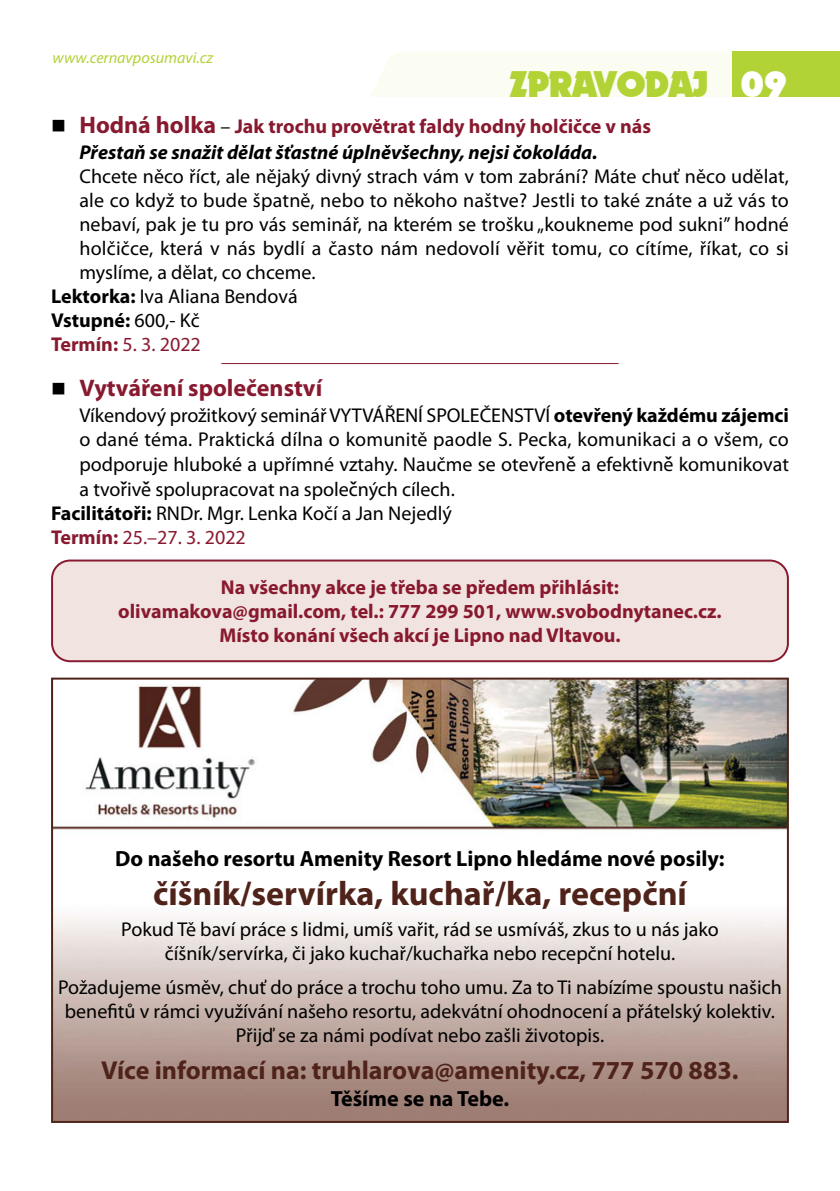
<style>
.page{position:relative;width:840px;height:1191px;background:#fff}
.page>*{position:absolute;margin:0;border:0;box-sizing:border-box;transform-origin:0 0}
.t1{font:36px "Dynamo CE";color:#b1d336}
.t2{font:36px "Dynamo CE";color:#fff}
.t3{font:700 34px "Myriad Pro";color:#4f231a}
.t4{font:700 26px "Myriad Pro";color:#4f231a}
.t5{font:700 24px "Myriad Pro";color:#88192f}
.t6{font:700 22px "Myriad Pro";color:#000}
.t7{font:20px/24px "Myriad Pro";color:#000;text-align:justify}
.t8{font:700 20px "Myriad Pro";color:#88192f}
.t9{font:italic 700 20px "Myriad Pro";color:#000}
.t10{font:20px "Myriad Pro";color:#88192f}
.t11{font:700 20px "Myriad Pro";color:#000}
.t12{font:italic 16px "Myriad Pro";color:#b1d336}
.s1{color:#000}
.s2{font-size:24px}
.s3{font-weight:400;color:#000}
.s4{font-weight:700}
.s5{font-weight:400}
.s6{font-family:"Modern H";font-weight:700}
</style>
<div class="page">
<div style="left:371px;top:52px;width:360px;height:45px;background:#fbfcf2"></div>
<div style="left:731px;top:51px;width:108px;height:46px;background:#b1d336"></div>
<div style="left:51px;top:559px;width:737px;height:103px;background:#f1e3e0"></div>
<hr style="left:221px;top:363px;width:397px;height:1px;background:#88192f">
<img style="left:54px;top:680px;width:731px;height:440px">
<div style="left:51px;top:677px;width:737px;height:446px;border:2px solid #4f231a"></div>
<p class="t12" style="left:52px;top:52px;width:162px">www.cernavposumavi.cz</p>
<p class="t1" style="left:509px;top:68px;width:200px">ZPRAVODAJ</p>
<p class="t2" style="left:740px;top:68px;width:48px">09</p>
<p class="t8" style="left:51px;top:119px;width:601px"><span class="s1">■</span> <span class="s2">Hodná holka</span> <span class="s3">–</span> Jak trochu provětrat faldy hodný holčičce v nás</p>
<p class="t9" style="left:79px;top:140px;width:519px">Přestaň se snažit dělat šťastné úplněvšechny, nejsi čokoláda.</p>
<p class="t7" style="left:79px;top:166px;width:710px">Chcete něco říct, ale nějaký divný strach vám v tom zabrání? Máte chuť něco udělat, ale co když to bude špatně, nebo to někoho naštve? Jestli to také znáte a už vás to nebaví, pak je tu pro vás seminář, na kterém se trošku „koukneme pod sukni” hodné holčičce, která v nás bydlí a často nám nedovolí věřit tomu, co cítíme, říkat, co si myslíme, a dělat, co chceme.</p>
<p class="t7" style="left:51px;top:286px;width:248px"><span class="s4">Lektorka:</span> Iva Aliana Bendová</p>
<p class="t11" style="left:51px;top:312px;width:150px">Vstupné: <span class="s5">600,- Kč</span></p>
<p class="t10" style="left:51px;top:337px;width:151px"><span class="s4">Termín:</span> 5. 3. 2022</p>
<p class="t5" style="left:51px;top:379px;width:272px"><span class="s1">■</span> Vytváření společenství</p>
<p class="t7" style="left:79px;top:404px;width:710px;line-height:24.6px">Víkendový prožitkový seminář VYTVÁŘENÍ SPOLEČENSTVÍ <span class="s4">otevřený každému zájemci </span>o dané téma. Praktická dílna o komunitě paodle S. Pecka, komunikaci a o všem, co podporuje hluboké a upřímné vztahy. Naučme se otevr<span class="s6">̌</span>ene<span class="s6">̌</span> a efektivne<span class="s6">̌</span> komunikovat a tvor<span class="s6">̌</span>ive<span class="s6">̌</span> spolupracovat na spolec<span class="s6">̌</span>ných cílech.</p>
<p class="t7" style="left:51px;top:503px;width:402px"><span class="s4">Facilitátoři:</span> RNDr. Mgr. Lenka Kočí a Jan Nejedlý</p>
<p class="t10" style="left:51px;top:529px;width:196px"><span class="s4">Termín:</span> 25.–27. 3. 2022</p>
<p class="t8" style="left:221px;top:579px;width:399px">Na všechny akce je třeba se předem přihlásit:</p>
<p class="t8" style="left:118px;top:603px;width:604px">olivamakova@gmail.com, tel.: 777 299 501, www.svobodnytanec.cz.</p>
<p class="t8" style="left:219px;top:627px;width:402px">Místo konání všech akcí je Lipno nad Vltavou.</p>
<p class="t6" style="left:115px;top:850px;width:610px">Do našeho resortu Amenity Resort Lipno hledáme nové posily:</p>
<p class="t3" style="left:153px;top:880px;width:535px">číšník/servírka, kuchař/ka, recepční</p>
<p class="t7" style="left:121px;top:919px;width:598px">Pokud Tě baví práce s lidmi, umíš vařit, rád se usmíváš, zkus to u nás jako</p>
<p class="t7" style="left:165px;top:943px;width:511px">číšník/servírka, či jako kuchař/kuchařka nebo recepční hotelu.</p>
<p class="t7" style="left:58px;top:977px;width:725px;text-align:center">Požadujeme úsměv, chuť do práce a trochu toho umu. Za to Ti nabízíme spoustu našich benefitů v rámci využívání našeho resortu, adekvátní ohodnocení a přátelský kolektiv.</p>
<p class="t7" style="left:236px;top:1025px;width:369px">Přijď se za námi podívat nebo zašli životopis.</p>
<p class="t4" style="left:101px;top:1060px;width:638px">Více informací na: truhlarova@amenity.cz, 777 570 883.</p>
<p class="t6" style="left:330px;top:1090px;width:180px">Těšíme se na Tebe.</p>
</div>
